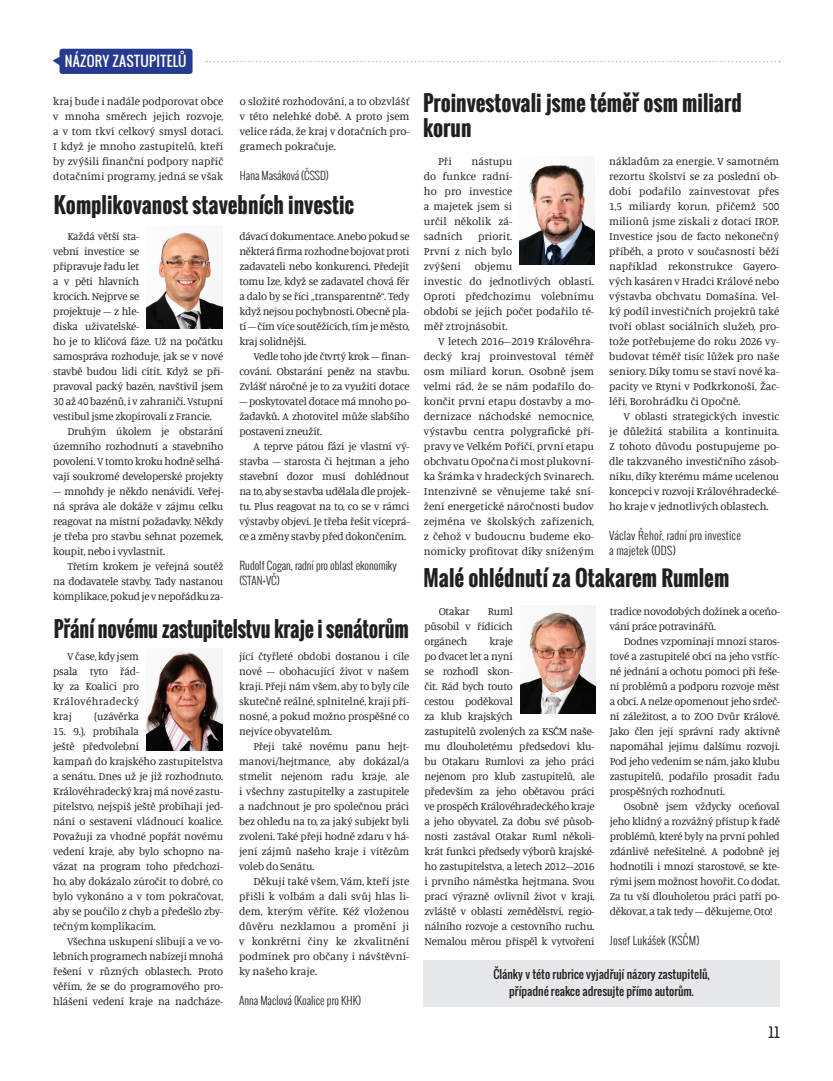
<style>
.page{position:relative;width:833px;height:1081px;background:#fff}
.page>*{position:absolute;margin:0;border:0;box-sizing:border-box;transform-origin:0 0}
.t1{font:700 21.25px/25.5px "Oswald";color:#231f20}
.t2{font:700 21.25px "Oswald";color:#231f20;scale:.94 1}
.t3{font:15px "Kelson Sans";color:#231f20}
.t4{font:13.75px "Oswald";letter-spacing:.02em;color:#fff}
.t5{font:11.25px/16.2px "Oswald";color:#231f20;text-align:center}
.t6{font:11.12px/15px "Manuale";letter-spacing:-.02em;color:#231f20;text-align:justify}
.t7{font:11.12px/15px "Manuale";color:#231f20}
.t8{font:300 11.12px/15px "Oswald";color:#231f20}
.t9{font:300 11.12px/15px "Oswald";letter-spacing:.02em;color:#231f20}
</style>
<div class="page">
<svg style="left:206px;top:61px;width:574px;height:1px"></svg>
<svg style="left:53px;top:57px;width:6px;height:8px"></svg>
<div style="left:59px;top:49px;width:133px;height:25px;background:#263a8f;border-radius:3px"></div>
<div style="left:423px;top:960px;width:357px;height:46px;background:#e6e7e9"></div>
<img style="left:146px;top:232px;width:77px;height:96px">
<img style="left:146px;top:649px;width:77px;height:101px">
<img style="left:519px;top:165px;width:75px;height:99px">
<img style="left:520px;top:606px;width:75px;height:107px">
<p class="t4" style="left:65px;top:51px;width:123px">názory zastupitelů</p>
<p class="t6" style="left:53px;top:93px;width:172px">kraj bude i nadále podporovat obce v mnoha směrech jejich rozvoje, a v tom tkví celkový smysl dotací.<br>I když je mnoho zastupitelů, kteří by zvýšili finanční podpory napříč dotačními programy, jedná se však</p>
<p class="t6" style="left:240px;top:93px;width:171px">o složité rozhodování, a to obzvlášť v této nelehké době. A proto jsem velice ráda, že kraj v dotačních pro&shy;gramech pokračuje.</p>
<p class="t8" style="left:240px;top:168px;width:91px">Hana Masáková (ČSSD)</p>
<h1 class="t1" style="left:54px;top:193px;width:302px">Komplikovanost stavebních investic</h1>
<p class="t6" style="left:53px;top:228px;width:172px;text-align:left;text-indent:14px">Každá větší sta-<br>vební investice se<br>připravuje řadu let<br>a v pěti hlavních<br>krocích. Nejprve se<br>projektuje – z hle-<br>diska uživatelské-<br>ho je to klíčová fáze. Už na počátku samospráva rozhoduje, jak se v nové stavbě budou lidi cítit. Když se při&shy;pravoval packý bazén, navštívil jsem<br>30 až 40 bazénů, i v zahraničí. Vstupní vestibul jsme zkopírovali z Francie.</p>
<p class="t6" style="left:53px;top:423px;width:172px;text-indent:14px">Druhým úkolem je obstarání územního rozhodnutí a stavebního povolení. V tomto kroku hodně selhá&shy;vají soukromé developerské projekty</p>
<p class="t6" style="left:53px;top:483px;width:172px">– mnohdy je někdo nenávidí. Veřej&shy;ná správa ale dokáže v zájmu celku reagovat na místní požadavky. Někdy je třeba pro stavbu sehnat pozemek, koupit, nebo i vyvlastnit.</p>
<p class="t6" style="left:53px;top:558px;width:172px;text-indent:14px">Třetím krokem je veřejná soutěž na dodavatele stavby. Tady nastanou komplikace, pokud je v nepořádku za-</p>
<p class="t6" style="left:239px;top:228px;width:172px">dávací dokumentace. Anebo pokud se některá firma rozhodne bojovat proti zadavateli nebo konkurenci. Předejít tomu lze, když se zadavatel chová fér a dalo by se říci „transparentně“. Tedy když nejsou pochybnosti. Obecně pla&shy;tí – čím více soutěžících, tím je město, kraj solidnější.</p>
<p class="t6" style="left:239px;top:348px;width:172px;text-indent:14px">Vedle toho jde čtvrtý krok – finan&shy;cování. Obstarání peněz na stavbu.<br>Zvlášť náročné je to za využití dotace</p>
<p class="t6" style="left:239px;top:393px;width:172px">– poskytovatel dotace má mnoho po&shy;žadavků. A zhotovitel může slabšího postavení zneužít.</p>
<p class="t6" style="left:239px;top:438px;width:172px;text-indent:14px">A teprve pátou fází je vlastní vý&shy;stavba – starosta či hejtman a jeho stavební dozor musí dohlédnout na to, aby se stavba udělala dle projek&shy;tu. Plus reagovat na to, co se v rámci výstavby objeví. Je třeba řešit víceprá&shy;ce a změny stavby před dokončením.</p>
<p class="t8" style="left:239px;top:558px;width:159px">Rudolf Cogan, radní pro oblast ekonomiky (STAN+VČ)</p>
<h1 class="t2" style="left:54px;top:612px;width:379px">Přání novému zastupitelstvu kraje i senátorům</h1>
<p class="t6" style="left:53px;top:648px;width:88px;text-indent:14px">V čase, kdy jsem psala tyto řád&shy;ky za Koalici pro Královéhradecký kraj</p>
<p class="t6" style="left:239px;top:648px;width:172px">jící čtyřleté období dostanou i cíle nové – obohacující život v našem kraji. Přeji nám všem, aby to byly cíle skutečně reálné, splnitelné, kraji pří&shy;nosné, a pokud možno prospěšné co nejvíce obyvatelům.</p>
<p class="t6" style="left:239px;top:738px;width:172px;text-indent:14px">Přeji také novému panu hejt&shy;manovi/hejtmance, aby dokázal/a stmelit nejenom radu kraje, ale i všechny zastupitelky a zastupitele a nadchnout je pro společnou práci bez ohledu na to, za jaký subjekt byli zvoleni. Také přeji hodně zdaru v há&shy;jení zájmů našeho kraje i vítězům voleb do Senátu.</p>
<p class="t6" style="left:239px;top:873px;width:172px;text-indent:14px">Děkuji také všem, Vám, kteří jste přišli k volbám a dali svůj hlas li&shy;dem, kterým věříte. Kéž vloženou důvěru nezklamou a promění ji v konkrétní činy ke zkvalitnění podmínek pro občany i návštěvní&shy;ky našeho kraje.</p>
<p class="t8" style="left:239px;top:993px;width:123px">Anna Maclová (Koalice pro KHK)</p>
<p class="t6" style="left:94px;top:708px;width:46px">(uzávěrka</p>
<p class="t6" style="left:53px;top:723px;width:172px;text-align:left">15. 9.), probíhala<br>ještě předvolební<br>kampaň do krajského zastupitelstva a senátu. Dnes už je již rozhodnuto.<br>Královéhradecký kraj má nové zastu&shy;pitelstvo, nejspíš ještě probíhají jed&shy;nání o sestavení vládnoucí koalice.<br>Považuji za vhodné popřát novému vedení kraje, aby bylo schopno na&shy;vázat na program toho předchozí&shy;ho, aby dokázalo zúročit to dobré, co bylo vykonáno a v tom pokračovat, aby se poučilo z chyb a předešlo zby&shy;tečným komplikacím.</p>
<p class="t6" style="left:53px;top:933px;width:172px;text-indent:14px">Všechna uskupení slibují a ve vo&shy;lebních programech nabízejí mnohá řešení v různých oblastech. Proto věřím, že se do programového pro&shy;hlášení vedení kraje na nadcháze-</p>
<h1 class="t1" style="left:423px;top:90px;width:320px">Proinvestovali jsme téměř osm miliard korun</h1>
<p class="t6" style="left:438px;top:153px;width:15px">Při</p>
<p class="t6" style="left:609px;top:153px;width:172px">nákladům za energie. V samotném rezortu školství se za poslední ob&shy;dobí podařilo zainvestovat přes 1,5 miliardy korun, přičemž 500 milionů jsme získali z dotací IROP.<br>Investice jsou de facto nekonečný příběh, a proto v současnosti běží například rekonstrukce Gayero&shy;vých kasáren v Hradci Králové nebo výstavba obchvatu Domašína. Vel&shy;ký podíl investičních projektů také tvoří oblast sociálních služeb, pro&shy;tože potřebujeme do roku 2026 vy&shy;budovat téměř tisíc lůžek pro naše seniory. Díky tomu se staví nové ka&shy;pacity ve Rtyni v Podkrkonoší, Žac&shy;léři, Borohrádku či Opočně.</p>
<p class="t6" style="left:609px;top:408px;width:172px;text-indent:14px">V oblasti strategických investic je důležitá stabilita a kontinuita.<br>Z tohoto důvodu postupujeme po&shy;dle takzvaného investičního zásob&shy;níku, díky kterému máme ucelenou koncepci v rozvoji Královéhradecké&shy;ho kraje v jednotlivých oblastech.</p>
<p class="t9" style="left:609px;top:528px;width:133px">Václav Řehoř, radní pro investice a majetek (ODS)</p>
<h1 class="t1" style="left:423px;top:565px;width:307px">Malé ohlédnutí za Otakarem Rumlem</h1>
<p class="t6" style="left:439px;top:603px;width:33px">Otakar</p>
<p class="t6" style="left:424px;top:153px;width:90px;text-indent:47px">nástupu do funkce radní&shy;ho pro investice a majetek jsem si určil několik zá&shy;sadních</p>
<p class="t6" style="left:424px;top:228px;width:90px;text-indent:54px">priorit.<br>První z nich bylo zvýšení</p>
<p class="t7" style="left:424px;top:258px;width:172px;text-indent:51px">objemu<br>investic do jednotlivých oblastí.<br>Oproti předchozímu volebnímu období se jejich počet podařilo té&shy;měř ztrojnásobit.</p>
<p class="t6" style="left:424px;top:333px;width:172px;text-indent:14px">V letech 2016–2019 Královéhra&shy;decký kraj proinvestoval téměř osm miliard korun. Osobně jsem velmi rád, že se nám podařilo do&shy;končit první etapu dostavby a mo&shy;dernizace náchodské nemocnice, výstavbu centra polygrafické pří&shy;pravy ve Velkém Poříčí, první etapu obchvatu Opočna či most plukovní&shy;ka Šrámka v hradeckých Svinarech.<br>Intenzivně se věnujeme také sní&shy;žení energetické náročnosti budov zejména ve školských zařízeních, z čehož v budoucnu budeme eko&shy;nomicky profitovat díky sníženým</p>
<p class="t6" style="left:609px;top:603px;width:172px">tradice novodobých dožínek a oceňo&shy;vání práce potravinářů.</p>
<p class="t6" style="left:609px;top:633px;width:172px;text-indent:14px">Dodnes vzpomínají mnozí staros&shy;tové a zastupitelé obcí na jeho vstříc&shy;né jednání a ochotu pomoci při řeše&shy;ní problémů a podporu rozvoje měst a obcí. A nelze opomenout jeho srdeč&shy;ní záležitost, a to ZOO Dvůr Králové.<br>Jako člen její správní rady aktivně napomáhal jejímu dalšímu rozvoji.<br>Pod jeho vedením se nám, jako klubu zastupitelů, podařilo prosadit řadu prospěšných rozhodnutí.</p>
<p class="t6" style="left:609px;top:798px;width:172px;text-indent:14px">Osobně jsem vždycky oceňoval jeho klidný a rozvážný přístup k řadě problémů, které byly na první pohled zdánlivě neřešitelné. A podobně jej hodnotili i mnozí starostové, se kte&shy;rými jsem možnost hovořit. Co dodat.<br>Za tu vší dlouholetou práci patří po&shy;děkovat, a tak tedy – děkujeme, Oto!</p>
<p class="t9" style="left:609px;top:933px;width:91px">Josef Lukášek (KSČM)</p>
<p class="t6" style="left:424px;top:603px;width:90px;text-indent:63px">Ruml působil v řídících orgánech</p>
<p class="t6" style="left:424px;top:633px;width:172px;text-align:left;text-indent:65px">kraje<br>po dvacet let a nyní<br>se rozhodl skon-<br>čit. Rád bych touto<br>cestou poděkoval<br>za klub krajských<br>zastupitelů zvolených za KSČM naše&shy;mu dlouholetému předsedovi klu&shy;bu Otakaru Rumlovi za jeho práci nejenom pro klub zastupitelů, ale především za jeho obětavou práci ve prospěch Královéhradeckého kraje a jeho obyvatel. Za dobu své působ&shy;nosti zastával Otakar Ruml několi&shy;krát funkci předsedy výborů krajské&shy;ho zastupitelstva, a letech 2012–2016 i prvního náměstka hejtmana. Svou prací výrazně ovlivnil život v kraji, zvláště v oblasti zemědělství, regio&shy;nálního rozvoje a cestovního ruchu.<br>Nemalou měrou přispěl k vytvoření</p>
<p class="t5" style="left:493px;top:966px;width:218px">Články v této rubrice vyjadřují názory zastupitelů, případné reakce adresujte přímo autorům.</p>
<h2 class="t3" style="left:768px;top:1023px;width:13px">11</h2>
</div>
